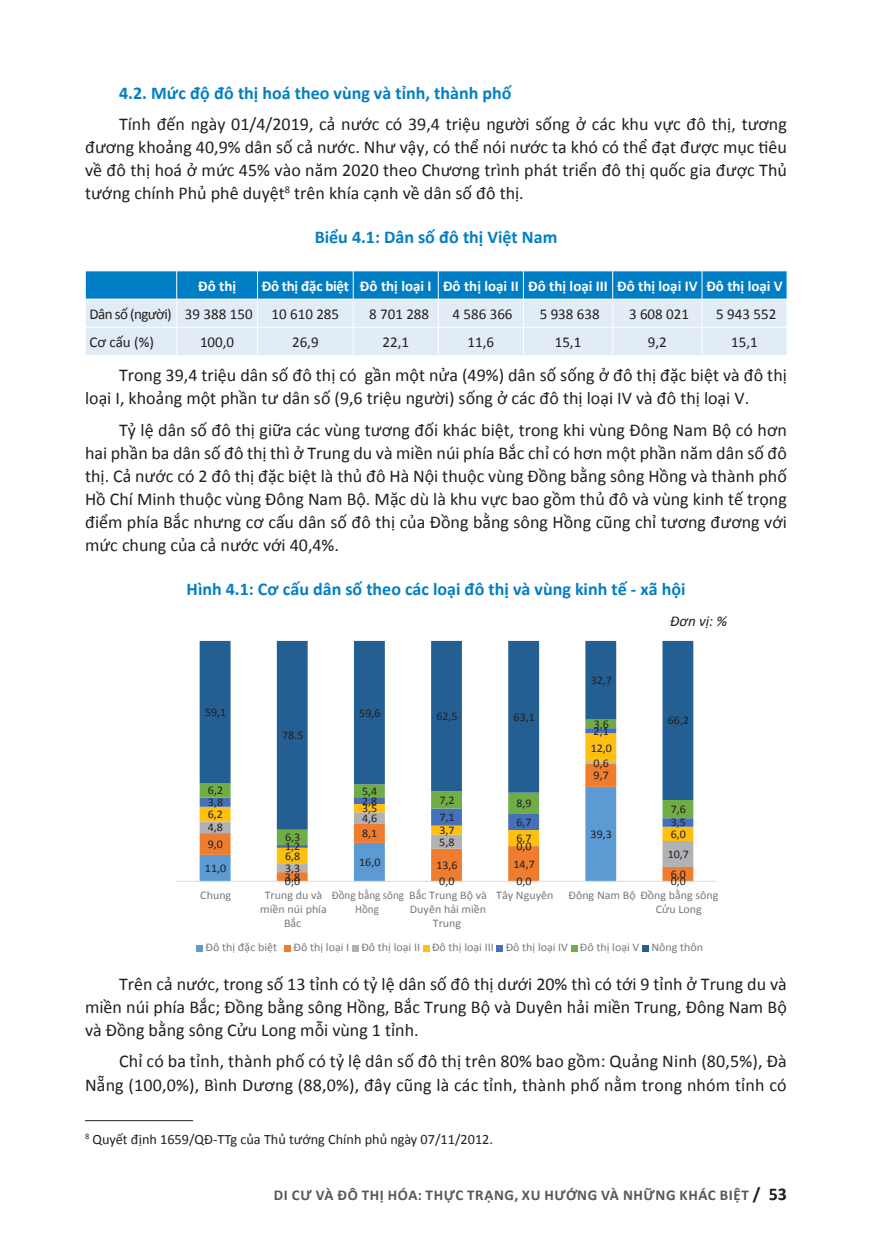
<style>
.page{position:relative;width:872px;height:1255px;background:#fff}
.page>*{position:absolute;margin:0;border:0;box-sizing:border-box;transform-origin:0 0}
.t1{font:18px/23px "Calibri";color:#231f20;text-align:justify}
.t2{font:700 18px "Calibri";color:#007ec5}
.t3{font:15px "Calibri";color:#231f20}
.t4{font:700 15px "Calibri";color:#fff}
.t5{font:700 15px "Calibri";letter-spacing:.04em;color:#57585a}
.t6{font:15px "Calibri";letter-spacing:-.04em;color:#231f20}
.t7{font:italic 15px "Calibri";color:#231f20}
.t8{font:14.25px "Calibri";color:#231f20}
.t9{font:11.7px "Calibri";color:#231f20}
.t10{font:11.7px/13.6px "Calibri";color:#76787b;text-align:center}
.t11{font:11.7px/13.6px "Calibri";color:#76787b;scale:.95 1}
.s1{font-size:18px;color:#231f20}
</style>
<div class="page">
<svg style="left:85px;top:271px;width:703px;height:84px;background:#9ac9e7"></svg>
<svg style="left:200px;top:872px;width:493px;height:8px"></svg>
<svg style="left:200px;top:864px;width:493px;height:8px"></svg>
<svg style="left:200px;top:847px;width:493px;height:17px"></svg>
<svg style="left:200px;top:844px;width:493px;height:3px"></svg>
<svg style="left:200px;top:829px;width:493px;height:15px"></svg>
<svg style="left:200px;top:641px;width:493px;height:188px"></svg>
<hr style="left:176px;top:880px;width:540px;height:1px;background:#dcdddf">
<svg style="left:197px;top:945px;width:6px;height:6px"></svg>
<div style="left:284px;top:945px;width:7px;height:6px;background:#ee7d2f"></div>
<div style="left:352px;top:945px;width:7px;height:6px;background:#b1b2b6"></div>
<svg style="left:423px;top:945px;width:6px;height:6px"></svg>
<div style="left:496px;top:945px;width:7px;height:6px;background:#4671b8"></div>
<svg style="left:571px;top:945px;width:6px;height:6px"></svg>
<svg style="left:642px;top:945px;width:6px;height:6px"></svg>
<hr style="left:85px;top:1120px;width:108px;height:1px;background:#231f20">
<p class="t2" style="left:119px;top:81px;width:394px">4.2. Mức độ đô thị hoá theo vùng và tỉnh, thành phố</p>
<p class="t1" style="left:85px;top:113px;width:703px;text-indent:34px">Tính đến ngày 01/4/2019, cả nước có 39,4 triệu người sống ở các khu vực đô thị, tương đương khoảng 40,9% dân số cả nước. Như vậy, có thể nói nước ta khó có thể đạt được mục tiêu về đô thị hoá ở mức 45% vào năm 2020 theo Chương trình phát triển đô thị quốc gia được Thủ tướng chính Phủ phê duyệt<sup>8</sup> trên khía cạnh về dân số đô thị.</p>
<p class="t2" style="left:315px;top:226px;width:244px">Biểu 4.1: Dân số đô thị Việt Nam</p>
<p class="t4" style="left:198px;top:276px;width:39px">Đô thị</p>
<p class="t4" style="left:262px;top:276px;width:522px">Đô thị đặc biệt Đô thị loại I Đô thị loại II Đô thị loại III Đô thị loại IV Đô thị loại V</p>
<p class="t6" style="left:89px;top:304px;width:165px">Dân số (người) 39 388 150</p>
<p class="t3" style="left:271px;top:304px;width:69px">10 610 285</p>
<p class="t3" style="left:369px;top:304px;width:62px">8 701 288</p>
<p class="t3" style="left:452px;top:304px;width:62px">4 586 366</p>
<p class="t3" style="left:540px;top:304px;width:62px">5 938 638</p>
<p class="t3" style="left:629px;top:304px;width:62px">3 608 021</p>
<p class="t3" style="left:716px;top:304px;width:62px">5 943 552</p>
<p class="t3" style="left:89px;top:333px;width:66px">Cơ cấu (%)</p>
<p class="t3" style="left:200px;top:333px;width:36px">100,0</p>
<p class="t3" style="left:292px;top:333px;width:28px">26,9</p>
<p class="t3" style="left:382px;top:333px;width:28px">22,1</p>
<p class="t3" style="left:467px;top:333px;width:28px">11,6</p>
<p class="t3" style="left:555px;top:333px;width:28px">15,1</p>
<p class="t3" style="left:648px;top:333px;width:20px">9,2</p>
<p class="t3" style="left:731px;top:333px;width:28px">15,1</p>
<p class="t1" style="left:85px;top:364px;width:703px;text-indent:34px">Trong 39,4 triệu dân số đô thị có gần một nửa (49%) dân số sống ở đô thị đặc biệt và đô thị loại I, khoảng một phần tư dân số (9,6 triệu người) sống ở các đô thị loại IV và đô thị loại V.</p>
<p class="t1" style="left:85px;top:418px;width:703px;text-indent:34px">Tỷ lệ dân số đô thị giữa các vùng tương đối khác biệt, trong khi vùng Đông Nam Bộ có hơn hai phần ba dân số đô thị thì ở Trung du và miền núi phía Bắc chỉ có hơn một phần năm dân số đô thị. Cả nước có 2 đô thị đặc biệt là thủ đô Hà Nội thuộc vùng Đồng bằng sông Hồng và thành phố Hồ Chí Minh thuộc vùng Đông Nam Bộ. Mặc dù là khu vực bao gồm thủ đô và vùng kinh tế trọng điểm phía Bắc nhưng cơ cấu dân số đô thị của Đồng bằng sông Hồng cũng chỉ tương đương với mức chung của cả nước với 40,4%.</p>
<p class="t2" style="left:187px;top:577px;width:500px">Hình 4.1: Cơ cấu dân số theo các loại đô thị và vùng kinh tế - xã hội</p>
<p class="t7" style="left:670px;top:611px;width:59px">Đơn vị: %</p>
<p class="t9" style="left:591px;top:672px;width:23px">32,7</p>
<p class="t9" style="left:205px;top:704px;width:23px">59,1</p>
<p class="t9" style="left:282px;top:728px;width:23px">78.5</p>
<p class="t9" style="left:359px;top:705px;width:23px">59,6</p>
<p class="t9" style="left:436px;top:708px;width:23px">62,5</p>
<p class="t9" style="left:513px;top:709px;width:23px">63,1</p>
<p class="t9" style="left:593px;top:716px;width:17px">3,6</p>
<p class="t9" style="left:593px;top:723px;width:17px">2,1</p>
<p class="t9" style="left:668px;top:713px;width:23px">66,2</p>
<p class="t9" style="left:590px;top:740px;width:23px">12,0</p>
<p class="t9" style="left:593px;top:755px;width:17px">0,6</p>
<p class="t9" style="left:593px;top:767px;width:17px">9,7</p>
<p class="t9" style="left:208px;top:783px;width:17px">6,2</p>
<p class="t9" style="left:208px;top:794px;width:17px">3,8</p>
<p class="t9" style="left:208px;top:806px;width:17px">6,2</p>
<p class="t9" style="left:208px;top:820px;width:17px">4,8</p>
<p class="t9" style="left:208px;top:836px;width:17px">9,0</p>
<p class="t9" style="left:205px;top:860px;width:23px">11,0</p>
<p class="t9" style="left:285px;top:829px;width:17px">6,3</p>
<p class="t9" style="left:285px;top:839px;width:17px">1,2</p>
<p class="t9" style="left:285px;top:848px;width:17px">6,8</p>
<p class="t9" style="left:285px;top:860px;width:17px">3,3</p>
<p class="t9" style="left:285px;top:869px;width:17px">3,8</p>
<p class="t9" style="left:285px;top:874px;width:17px">0,0</p>
<p class="t9" style="left:362px;top:783px;width:17px">5,4</p>
<p class="t9" style="left:362px;top:793px;width:17px">2,8</p>
<p class="t9" style="left:362px;top:800px;width:17px">3,5</p>
<p class="t9" style="left:362px;top:810px;width:17px">4,6</p>
<p class="t9" style="left:362px;top:825px;width:17px">8,1</p>
<p class="t9" style="left:359px;top:854px;width:23px">16,0</p>
<p class="t9" style="left:439px;top:792px;width:17px">7,2</p>
<p class="t9" style="left:516px;top:796px;width:17px">8,9</p>
<p class="t9" style="left:439px;top:809px;width:17px">7,1</p>
<p class="t9" style="left:516px;top:814px;width:17px">6,7</p>
<p class="t9" style="left:439px;top:822px;width:17px">3,7</p>
<p class="t9" style="left:516px;top:830px;width:17px">6,7</p>
<p class="t9" style="left:439px;top:834px;width:17px">5,8</p>
<p class="t9" style="left:516px;top:838px;width:17px">0,0</p>
<p class="t9" style="left:436px;top:857px;width:23px">13,6</p>
<p class="t9" style="left:513px;top:856px;width:23px">14,7</p>
<p class="t9" style="left:439px;top:874px;width:17px">0,0</p>
<p class="t9" style="left:516px;top:874px;width:17px">0,0</p>
<p class="t9" style="left:590px;top:826px;width:23px">39,3</p>
<p class="t9" style="left:671px;top:801px;width:17px">7,6</p>
<p class="t9" style="left:671px;top:815px;width:17px">3,5</p>
<p class="t9" style="left:670px;top:826px;width:17px">6,0</p>
<p class="t9" style="left:668px;top:846px;width:23px">10,7</p>
<p class="t9" style="left:670px;top:866px;width:17px">6,0</p>
<p class="t9" style="left:670px;top:874px;width:17px">0,0</p>
<p class="t10" style="left:200px;top:888px;width:32px">Chung</p>
<p class="t10" style="left:260px;top:888px;width:68px">Trung du và miền núi phía<br>Bắc</p>
<p class="t11" style="left:355px;top:888px;width:140px;text-indent:-23px">Đồng bằng sông Bắc Trung Bộ và<br>Hồng</p>
<p class="t10" style="left:410px;top:902px;width:78px">Duyên hải miền<br>Trung</p>
<p class="t10" style="left:496px;top:888px;width:59px">Tây Nguyên</p>
<p class="t10" style="left:656px;top:888px;width:64px;text-align:left;text-indent:-87px">Đông Nam Bộ Đồng bằng sông<br>Cửu Long</p>
<p class="t10" style="left:206px;top:940px;width:73px">Đô thị đặc biệt</p>
<p class="t10" style="left:294px;top:940px;width:411px">Đô thị loại I Đô thị loại II Đô thị loại III Đô thị loại IV Đô thị loại V Nông thôn</p>
<p class="t1" style="left:85px;top:972px;width:703px;text-indent:34px">Trên cả nước, trong số 13 tỉnh có tỷ lệ dân số đô thị dưới 20% thì có tới 9 tỉnh ở Trung du và miền núi phía Bắc; Đồng bằng sông Hồng, Bắc Trung Bộ và Duyên hải miền Trung, Đông Nam Bộ và Đồng bằng sông Cửu Long mỗi vùng 1 tỉnh.</p>
<p class="t1" style="left:85px;top:1049px;width:703px;line-height:23.4px;text-align:right">Chỉ có ba tỉnh, thành phố có tỷ lệ dân số đô thị trên 80% bao gồm: Quảng Ninh (80,5%), Đà<br>Nẵng (100,0%), Bình Dương (88,0%), đây cũng là các tỉnh, thành phố nằm trong nhóm tỉnh có</p>
<p class="t8" style="left:85px;top:1129px;width:409px"><sup>8</sup> Quyết định 1659/QĐ-TTg của Thủ tướng Chính phủ ngày 07/11/2012.</p>
<p class="t5" style="left:274px;top:1184px;width:514px">DI CƯ VÀ ĐÔ THỊ HÓA: THỰC TRẠNG, XU HƯỚNG VÀ NHỮNG KHÁC BIỆT <span class="s1">/ 53</span></p>
</div>
